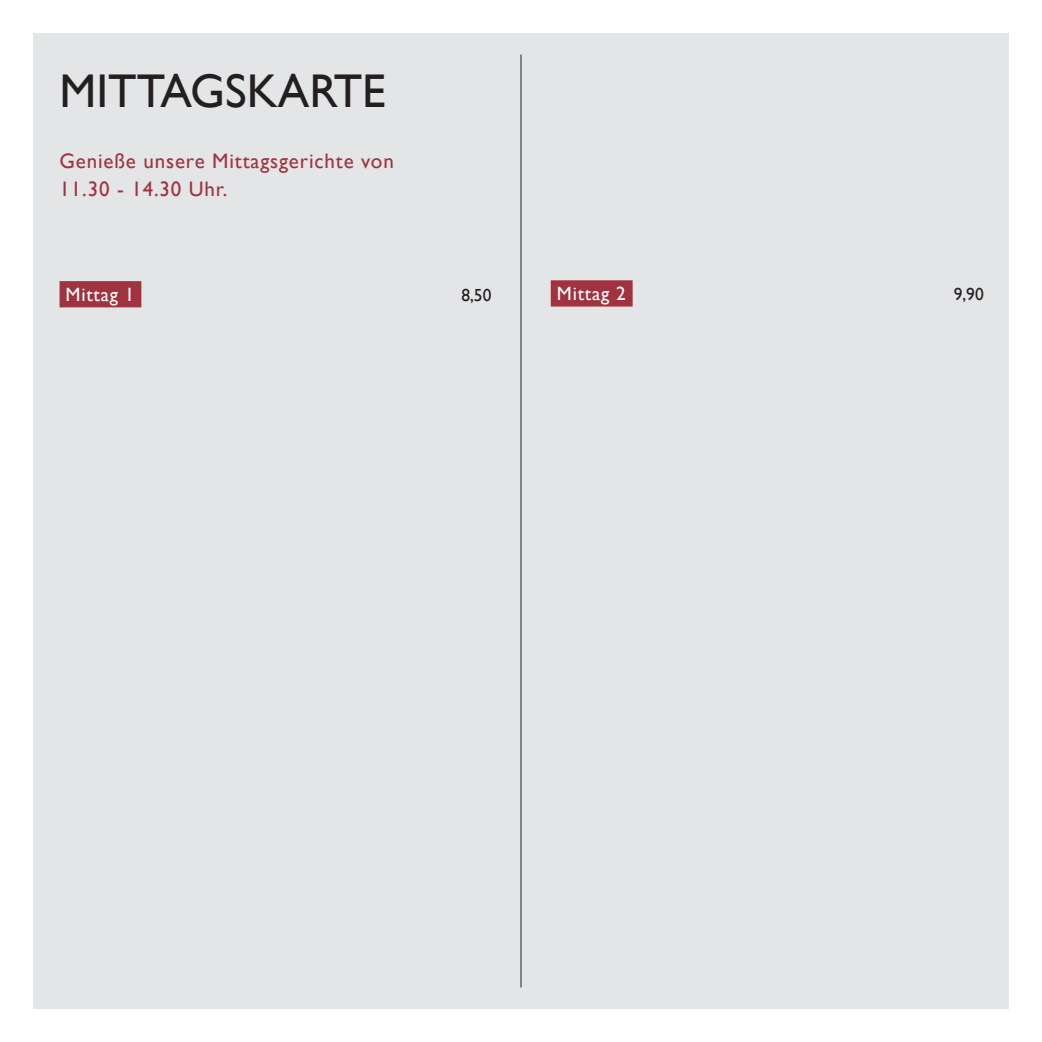
<style>
.page{position:relative;width:1042px;height:1042px;background:#fff}
.page>*{position:absolute;margin:0;border:0;box-sizing:border-box;transform-origin:0 0}
.Head{font:47.25px "Gill Sans";color:#231f20}
.Zusatz_Sub{font:21px/28px "Gill Sans";letter-spacing:.04em;color:#a13340}
.Einleitung{font:19.25px "Gill Sans";letter-spacing:.04em;color:#fff}
.Einleitung-2{font:17.5px "Gill Sans";color:#231f20}
</style>
<div class="page">
<div style="left:33px;top:33px;width:975px;height:975px;background:#e4e5e7"></div>
<hr style="left:521px;top:55px;width:1px;height:932px;background:#231f20">
<div style="left:60px;top:281px;width:81px;height:26px;background:#a13340"></div>
<div style="left:551px;top:280px;width:82px;height:26px;background:#a13340"></div>
<p class="Head" style="left:60px;top:63px;width:328px">MITTAGSKARTE</p>
<p class="Zusatz_Sub" style="left:60px;top:146px;width:336px">Genieße unsere Mittagsgerichte von<br>11.30 - 14.30 Uhr.</p>
<p class="Einleitung" style="left:66px;top:283px;width:70px">Mittag 1</p>
<p class="Einleitung-2" style="left:461px;top:285px;width:32px">8,50</p>
<p class="Einleitung" style="left:557px;top:283px;width:70px">Mittag 2</p>
<p class="Einleitung-2" style="left:953px;top:284px;width:32px">9,90</p>
</div>
